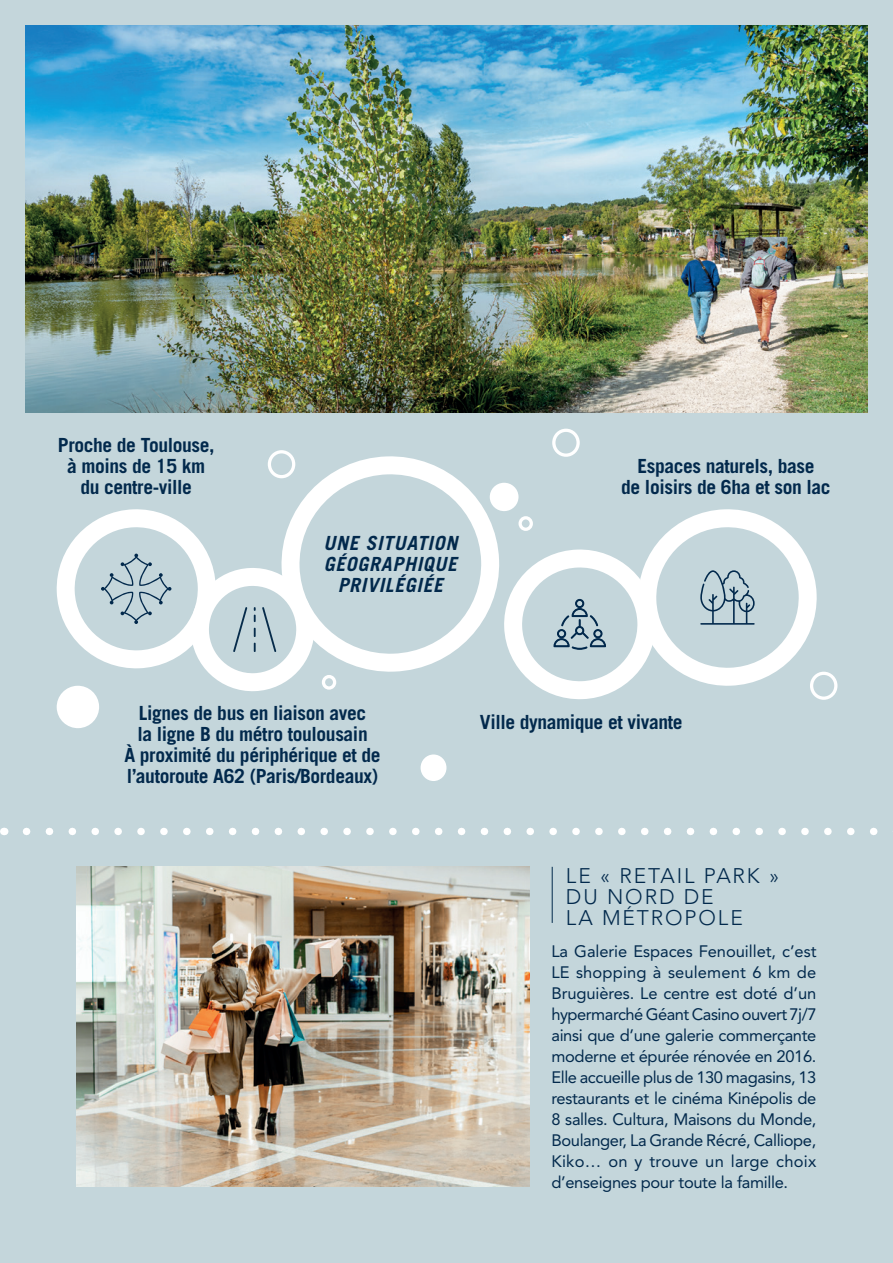
<style>
.page{position:relative;width:893px;height:1263px;background:#c4d6db}
.page>*{position:absolute;margin:0;border:0;box-sizing:border-box;transform-origin:0 0}
.t1{font:300 21px/21px "Avenir LT Std";letter-spacing:.09em;color:#02294c}
.t2{font:700 19.5px/21px "Trade Gothic LT Std";letter-spacing:-.02em;color:#02294c;text-align:center}
.t3{font:italic 700 19.5px/21px "Trade Gothic LT Std";letter-spacing:.04em;color:#02294c;text-align:center}
.t4{font:16.5px/21px "Avenir LT Std";letter-spacing:-.02em;color:#02294c;text-align:justify}
</style>
<div class="page">
<img style="left:26px;top:26px;width:841px;height:386px">
<svg style="left:270px;top:450px;width:157px;height:13px"></svg>
<div style="left:56px;top:685px;width:44px;height:43px;background:#fff;border-radius:50%"></div>
<div style="left:421px;top:754px;width:25px;height:27px;background:#fff;border-radius:50%"></div>
<div style="left:268px;top:450px;width:27px;height:28px;border:3px solid #fff;border-radius:50%"></div>
<div style="left:810px;top:672px;width:27px;height:28px;border:3px solid #fff;border-radius:50%"></div>
<div style="left:552px;top:429px;width:28px;height:28px;border:3px solid #fff;border-radius:50%"></div>
<svg style="left:56px;top:463px;width:770px;height:247px"></svg>
<svg style="left:26px;top:828px;width:852px;height:7px"></svg>
<hr style="left:552px;top:867px;width:1px;height:56px;background:#02294c">
<img style="left:77px;top:867px;width:453px;height:319px">
<p class="t2" style="left:58px;top:434px;width:158px">Proche de Toulouse, à moins de 15 km du centre-ville</p>
<p class="t3" style="left:323px;top:533px;width:135px">UNE SITUATION<br>GÉOGRAPHIQUE<br>PRIVILÉGIÉE</p>
<p class="t2" style="left:621px;top:455px;width:211px">Espaces naturels, base<br>de loisirs de 6ha et son lac</p>
<p class="t2" style="left:124px;top:702px;width:258px">Lignes de bus en liaison avec<br>la ligne B du métro toulousain<br>À proximité du périphérique et de l’autoroute A62 (Paris/Bordeaux)</p>
<p class="t2" style="left:480px;top:711px;width:204px">Ville dynamique et vivante</p>
<p class="t1" style="left:566px;top:865px;width:215px">LE « RETAIL PARK »<br>DU NORD DE<br>LA MÉTROPOLE</p>
<p class="t4" style="left:551px;top:940px;width:267px">La Galerie Espaces Fenouillet, c’est LE shopping à seulement 6 km de Bruguières. Le centre est doté d’un hypermarché Géant Casino ouvert 7j/7 ainsi que d’une galerie commerçante moderne et épurée rénovée en 2016.<br>Elle accueille plus de 130 magasins, 13 restaurants et le cinéma Kinépolis de 8 salles. Cultura, Maisons du Monde, Boulanger, La Grande Récré, Calliope, Kiko… on y trouve un large choix d’enseignes pour toute la famille.</p>
</div>
